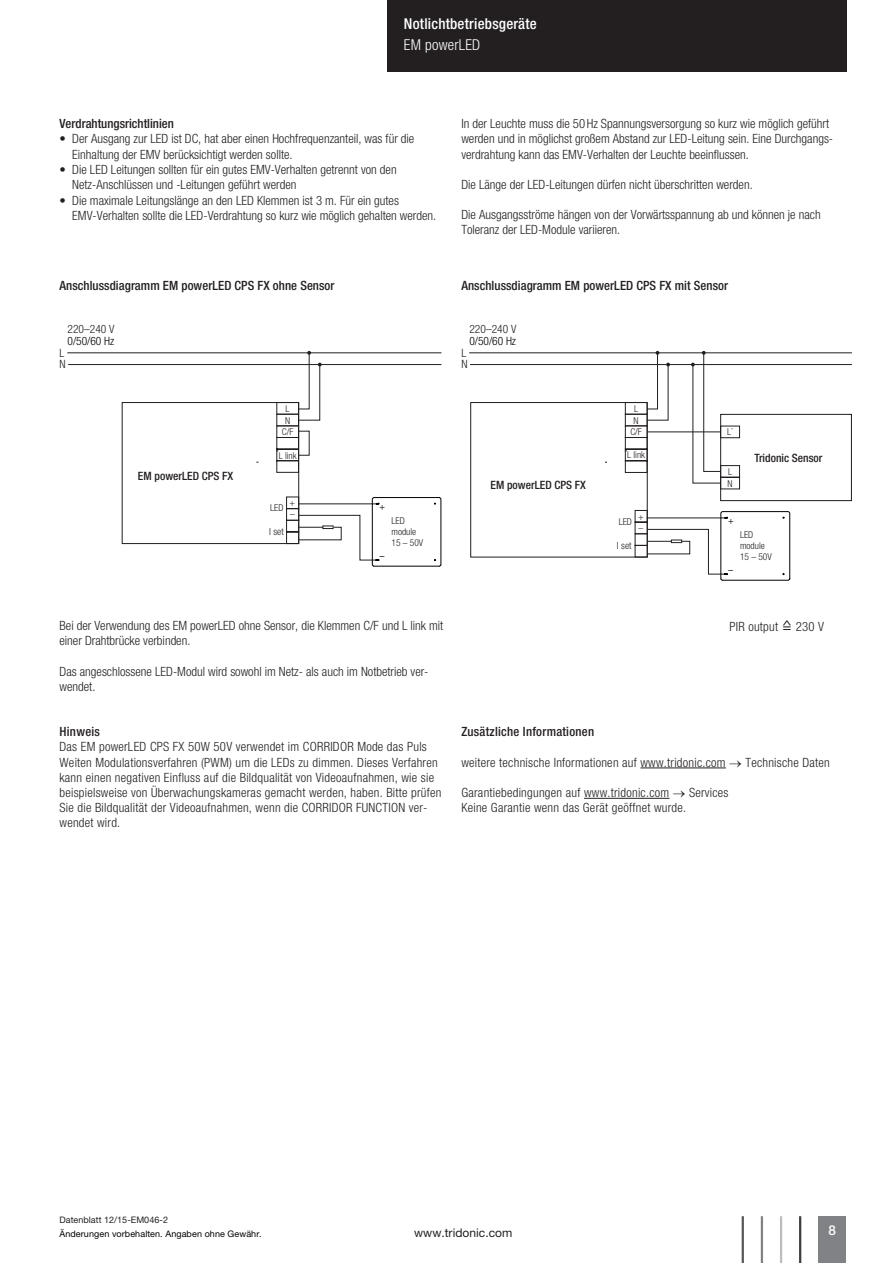
<style>
.page{position:relative;width:893px;height:1263px;background:#fff}
.page>*{position:absolute;margin:0;border:0;box-sizing:border-box;transform-origin:0 0}
.t1{font:500 condensed 15px "Helvetica Neue LTW1 G";letter-spacing:.015em;color:#fff}
.t2{font:300 condensed 15px "Helvetica Neue LTW1 G";letter-spacing:.015em;color:#fff}
.t3{font:500 13.5px "Helvetica Neue LTW1 G";color:#fff}
.t4{font:300 condensed 12.75px/15.3px "Helvetica Neue LTW1 G";color:#231f20}
.t5{font:300 condensed 12.75px/15.1px "Helvetica Neue LTW1 G";letter-spacing:.02em;color:#231f20}
.t6{font:500 condensed 12.75px "Helvetica Neue LTW1 G";letter-spacing:.005em;color:#231f20}
.t7{font:12px "Helvetica Neue LTW1 G";letter-spacing:.005em;color:#231f20}
.t8{font:500 condensed 11.55px "Helvetica Neue LTW1 G";color:#231f20}
.t9{font:300 condensed 11.55px/11.7px "Helvetica Neue LTW1 G";color:#231f20}
.t10{font:300 condensed 11.55px "Helvetica Neue LTW1 G";color:#000}
.t11{font:300 condensed 9.75px "Helvetica Neue LTW1 G";letter-spacing:.005em;color:#231f20}
.t12{font:300 condensed 9.45px/11.4px "Helvetica Neue LTW1 G";color:#231f20}
.t13{font:9.45px "Helvetica Neue LTW1 G";color:#231f20}
.t14{font:9px "Helvetica Neue LTW1 G";letter-spacing:.01em;color:#000}
.t15{font:9px "Helvetica Neue LTW1 G";letter-spacing:.005em;color:#231f20}
.s1{font-family:"MS Reference Sans Serif";font-weight:400;font-stretch:normal}
</style>
<div class="page">
<div style="left:387px;top:0;width:459px;height:72px;background:#231f20"></div>
<div style="left:819px;top:1216px;width:27px;height:47px;background:#808285"></div>
<hr style="left:799px;top:1216px;width:2px;height:47px;background:#3e3e3f">
<hr style="left:780px;top:1216px;width:2px;height:47px;background:#bcbdc0">
<hr style="left:761px;top:1216px;width:2px;height:47px;background:#808285">
<hr style="left:742px;top:1216px;width:2px;height:47px;background:#57585a">
<hr style="left:470px;top:352px;width:381px;height:1px;background:#231f20">
<hr style="left:470px;top:364px;width:381px;height:1px;background:#231f20">
<div style="left:720px;top:414px;width:132px;height:87px;border:1px solid #231f20"></div>
<svg style="left:470px;top:351px;width:321px;height:229px"></svg>
<hr style="left:68px;top:352px;width:373px;height:1px;background:#231f20">
<hr style="left:69px;top:364px;width:372px;height:1px;background:#231f20">
<svg style="left:121px;top:351px;width:320px;height:215px"></svg>
<hr style="left:640px;top:768px;width:86px;height:1px;background:#231f20">
<hr style="left:584px;top:798px;width:85px;height:1px;background:#231f20">
<p class="t1" style="left:404px;top:14px;width:134px">Notlichtbetriebsgeräte</p>
<p class="t2" style="left:404px;top:36px;width:78px">EM powerLED</p>
<p class="t6" style="left:60px;top:116px;width:116px">Verdrahtungsrichtlinien</p>
<p class="t4" style="left:72px;top:131px;width:344px;text-indent:-13px">• Der Ausgang zur LED ist DC, hat aber einen Hochfrequenzanteil, was für die<br>Einhaltung der EMV berücksichtigt werden sollte.</p>
<p class="t4" style="left:72px;top:162px;width:326px;text-indent:-13px">• Die LED Leitungen sollten für ein gutes EMV-Verhalten getrennt von den<br>Netz-Anschlüssen und -Leitungen geführt werden</p>
<p class="t4" style="left:72px;top:193px;width:365px;text-indent:-13px">• Die maximale Leitungslänge an den LED Klemmen ist 3 m. Für ein gutes<br>EMV-Verhalten sollte die LED-Verdrahtung so kurz wie möglich gehalten werden.</p>
<p class="t4" style="left:461px;top:116px;width:373px">In der Leuchte muss die 50Hz Spannungsversorgung so kurz wie möglich geführt werden und in möglichst großem Abstand zur LED-Leitung sein. Eine Durchgangs&shy;verdrahtung kann das EMV-Verhalten der Leuchte beeinflussen.</p>
<p class="t4" style="left:461px;top:177px;width:293px">Die Länge der LED-Leitungen dürfen nicht überschritten werden.</p>
<p class="t4" style="left:461px;top:207px;width:361px">Die Ausgangsströme hängen von der Vorwärtsspannung ab und können je nach<br>Toleranz der LED-Module variieren.</p>
<p class="t6" style="left:60px;top:278px;width:277px">Anschlussdiagramm EM powerLED CPS FX ohne Sensor</p>
<p class="t6" style="left:461px;top:278px;width:268px">Anschlussdiagramm EM powerLED CPS FX mit Sensor</p>
<p class="t9" style="left:68px;top:323px;width:48px">220–240 V</p>
<p class="t9" style="left:469px;top:323px;width:48px">220–240 V</p>
<p class="t10" style="left:67px;top:334px;width:48px">0/50/60 Hz</p>
<p class="t10" style="left:469px;top:334px;width:48px">0/50/60 Hz</p>
<p class="t9" style="left:60px;top:347px;width:8px">L<br>N</p>
<p class="t9" style="left:461px;top:347px;width:8px">L<br>N</p>
<p class="t12" style="left:286px;top:403px;width:6px">L</p>
<p class="t12" style="left:634px;top:403px;width:6px">L</p>
<p class="t12" style="left:285px;top:415px;width:7px">N</p>
<p class="t12" style="left:634px;top:415px;width:7px">N</p>
<p class="t12" style="left:282px;top:426px;width:13px">C/F</p>
<p class="t12" style="left:279px;top:450px;width:19px">L link</p>
<p class="t12" style="left:630px;top:426px;width:13px">C/F</p>
<p class="t12" style="left:627px;top:449px;width:19px">L link</p>
<p class="t12" style="left:727px;top:426px;width:7px">L´</p>
<p class="t8" style="left:754px;top:451px;width:70px">Tridonic Sensor</p>
<p class="t8" style="left:138px;top:469px;width:97px">EM powerLED CPS FX</p>
<p class="t8" style="left:491px;top:478px;width:97px">EM powerLED CPS FX</p>
<p class="t12" style="left:728px;top:466px;width:7px;line-height:12px">L<br>N</p>
<p class="t12" style="left:290px;top:497px;width:7px">+ –</p>
<p class="t12" style="left:270px;top:502px;width:15px">LED</p>
<p class="t11" style="left:269px;top:526px;width:16px">I set</p>
<p class="t13" style="left:385px;top:515px;width:7px;rotate:-180deg">+</p>
<p class="t12" style="left:392px;top:515px;width:33px">LED module<br>15 – 50V</p>
<p class="t13" style="left:385px;top:563px;width:6px;rotate:-180deg">–</p>
<p class="t12" style="left:638px;top:510px;width:7px">+ –</p>
<p class="t12" style="left:619px;top:516px;width:15px">LED</p>
<p class="t11" style="left:617px;top:539px;width:16px">I set</p>
<p class="t13" style="left:734px;top:529px;width:7px;rotate:-180deg">+</p>
<p class="t12" style="left:740px;top:529px;width:33px">LED module<br>15 – 50V</p>
<p class="t13" style="left:733px;top:577px;width:6px;rotate:-180deg">–</p>
<p class="t4" style="left:60px;top:618px;width:385px">Bei der Verwendung des EM powerLED ohne Sensor, die Klemmen C/F und L link mit einer Drahtbrücke verbinden.</p>
<p class="t4" style="left:60px;top:664px;width:371px">Das angeschlossene LED-Modul wird sowohl im Netz- als auch im Notbetrieb ver&shy;wendet.</p>
<p class="t6" style="left:60px;top:724px;width:42px">Hinweis</p>
<p class="t5" style="left:60px;top:739px;width:383px">Das EM powerLED CPS FX 50W 50V verwendet im CORRIDOR Mode das Puls Weiten Modulationsverfahren (PWM) um die LEDs zu dimmen. Dieses Verfahren kann einen negativen Einfluss auf die Bildqualität von Videoaufnahmen, wie sie beispielsweise von Überwachungskameras gemacht werden, haben. Bitte prüfen Sie die Bildqualität der Videoaufnahmen, wenn die CORRIDOR FUNCTION ver&shy;wendet wird.</p>
<p class="t5" style="left:729px;top:619px;width:96px">PIR output <span class="s1">≙</span> 230 V</p>
<p class="t6" style="left:461px;top:724px;width:134px">Zusätzliche Informationen</p>
<p class="t5" style="left:461px;top:755px;width:370px">weitere technische Informationen auf www.tridonic.com → Technische Daten</p>
<p class="t5" style="left:461px;top:785px;width:269px">Garantiebedingungen auf www.tridonic.com → Services<br>Keine Garantie wenn das Gerät geöffnet wurde.</p>
<p class="t15" style="left:60px;top:1214px;width:110px">Datenblatt 12/15-EM046-2</p>
<p class="t14" style="left:60px;top:1229px;width:204px">Änderungen vorbehalten. Angaben ohne Gewähr.</p>
<p class="t7" style="left:414px;top:1226px;width:100px">www.tridonic.com</p>
<p class="t3" style="left:829px;top:1222px;width:9px">8</p>
</div>
